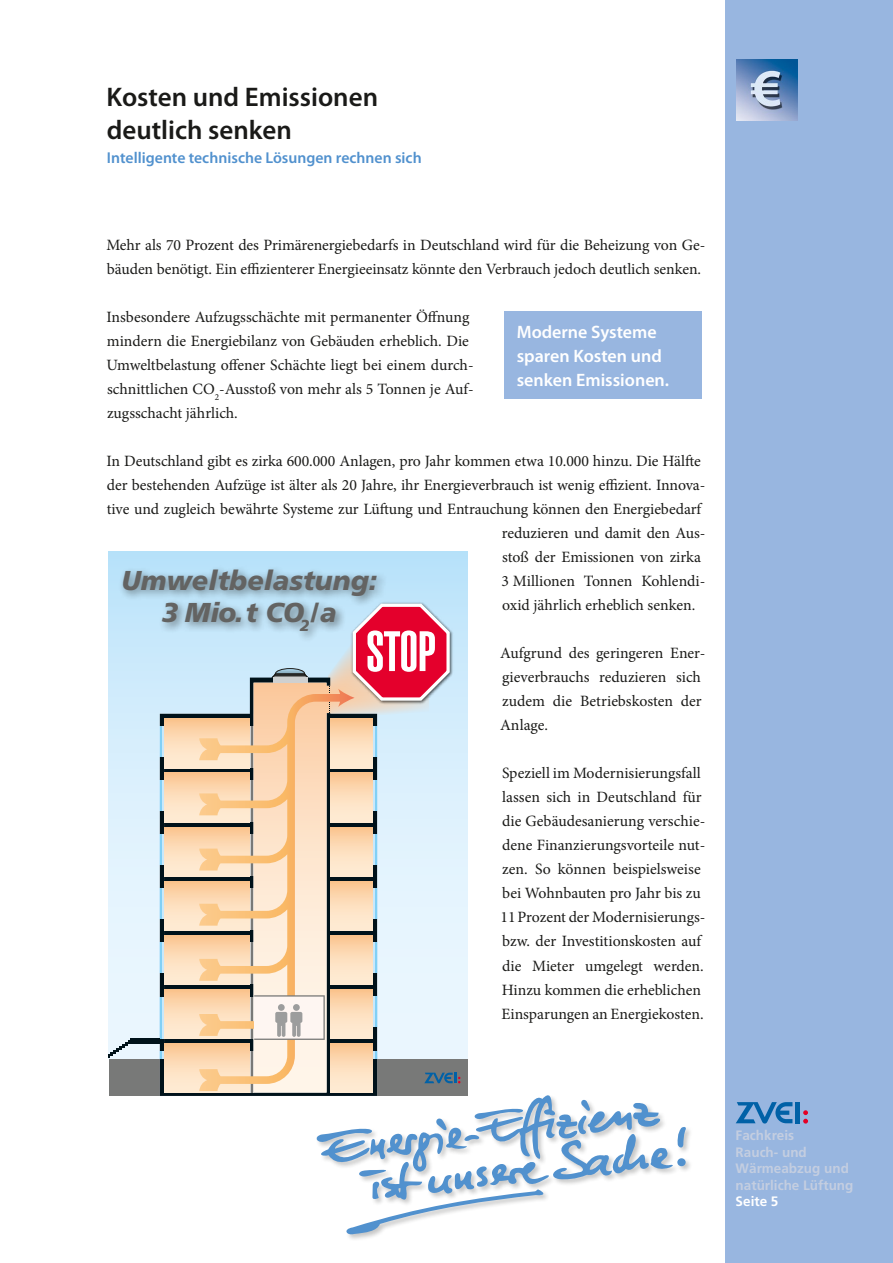
<style>
.page{position:relative;width:893px;height:1263px;background:#fff}
.page>*{position:absolute;margin:0;border:0;box-sizing:border-box;transform-origin:0 0}
.t1{font:900 55.35px "Helvetica Compressed";color:#fff}
.t2{font:600 27px/32.4px "Myriad Pro";color:#1a1a18}
.t3{font:italic 900 27px/32.4px "Frutiger";color:#636362;text-align:center}
.t4{font:600 18px/24px "Myriad Pro";color:#fff}
.t5{font:15.75px/24px "Minion Pro";letter-spacing:-.005em;color:#1a1a18}
.t6{font:600 15.75px "Myriad Pro";color:#5191ce}
.t7{font:700 13.5px/16.5px "Frutiger";color:#c4cee0}
.t8{font:700 13.5px "Frutiger";color:#fff}
</style>
<div class="page">
<div style="left:725px;top:0;width:168px;height:1263px;background:#98b6e0"></div>
<svg style="left:736px;top:1102px;width:56px;height:21px"></svg>
<hr style="left:796px;top:1102px;width:4px;height:21px;background:#0061a7">
<svg style="left:803px;top:1110px;width:5px;height:13px"></svg>
<div style="left:504px;top:312px;width:198px;height:87px;background:#98b6e0"></div>
<img style="left:736px;top:60px;width:61px;height:60px">
<div style="left:109px;top:1058px;width:358px;height:38px;background:#787978"></div>
<div style="left:109px;top:551px;width:358px;height:507px;background:linear-gradient(to bottom,#c1e7fc,#edf5fb)"></div>
<svg style="left:250px;top:626px;width:217px;height:458px"></svg>
<svg style="left:160px;top:677px;width:217px;height:419px"></svg>
<svg style="left:161px;top:726px;width:4px;height:30px"></svg>
<hr style="left:160px;top:726px;width:1px;height:30px;background:#82d0f5">
<div style="left:372px;top:726px;width:5px;height:30px;background:#c8e8fb"></div>
<hr style="left:375px;top:726px;width:2px;height:30px;background:#82d0f5">
<div style="left:165px;top:768px;width:85px;height:5px;background:#00121a"></div>
<div style="left:330px;top:768px;width:42px;height:5px;background:#00121a"></div>
<svg style="left:161px;top:780px;width:4px;height:30px"></svg>
<hr style="left:160px;top:780px;width:1px;height:30px;background:#82d0f5">
<div style="left:372px;top:780px;width:5px;height:30px;background:#c8e8fb"></div>
<hr style="left:375px;top:780px;width:2px;height:30px;background:#82d0f5">
<div style="left:165px;top:822px;width:85px;height:5px;background:#00121a"></div>
<div style="left:330px;top:822px;width:42px;height:5px;background:#00121a"></div>
<svg style="left:161px;top:834px;width:4px;height:31px"></svg>
<hr style="left:160px;top:834px;width:1px;height:31px;background:#82d0f5">
<div style="left:372px;top:834px;width:5px;height:31px;background:#c8e8fb"></div>
<hr style="left:375px;top:834px;width:2px;height:31px;background:#82d0f5">
<div style="left:165px;top:876px;width:85px;height:5px;background:#00121a"></div>
<div style="left:330px;top:876px;width:42px;height:5px;background:#00121a"></div>
<svg style="left:161px;top:888px;width:4px;height:31px"></svg>
<hr style="left:160px;top:888px;width:1px;height:31px;background:#82d0f5">
<div style="left:372px;top:888px;width:5px;height:31px;background:#c8e8fb"></div>
<hr style="left:375px;top:888px;width:2px;height:31px;background:#82d0f5">
<div style="left:165px;top:930px;width:85px;height:5px;background:#00121a"></div>
<div style="left:330px;top:930px;width:42px;height:5px;background:#00121a"></div>
<svg style="left:161px;top:942px;width:4px;height:31px"></svg>
<hr style="left:160px;top:942px;width:1px;height:31px;background:#82d0f5">
<div style="left:372px;top:942px;width:5px;height:31px;background:#c8e8fb"></div>
<hr style="left:375px;top:942px;width:2px;height:31px;background:#82d0f5">
<div style="left:165px;top:984px;width:85px;height:5px;background:#00121a"></div>
<div style="left:330px;top:984px;width:42px;height:5px;background:#00121a"></div>
<svg style="left:161px;top:996px;width:4px;height:42px"></svg>
<hr style="left:160px;top:996px;width:1px;height:42px;background:#82d0f5">
<div style="left:372px;top:996px;width:5px;height:31px;background:#c8e8fb"></div>
<hr style="left:375px;top:996px;width:2px;height:31px;background:#82d0f5">
<div style="left:165px;top:1038px;width:85px;height:5px;background:#00121a"></div>
<div style="left:330px;top:1038px;width:42px;height:5px;background:#00121a"></div>
<svg style="left:160px;top:1051px;width:5px;height:7px"></svg>
<svg style="left:372px;top:1051px;width:5px;height:7px"></svg>
<hr style="left:251px;top:1051px;width:1px;height:41px;background:#787978">
<div style="left:165px;top:719px;width:85px;height:49px;background:linear-gradient(to bottom,#fbc997,#fff1de)"></div>
<div style="left:330px;top:719px;width:42px;height:49px;background:linear-gradient(to bottom,#fbc997,#fff1de)"></div>
<div style="left:165px;top:773px;width:85px;height:49px;background:linear-gradient(to bottom,#fbc997,#fff1de)"></div>
<div style="left:330px;top:773px;width:42px;height:49px;background:linear-gradient(to bottom,#fbc997,#fff1de)"></div>
<div style="left:165px;top:827px;width:85px;height:49px;background:linear-gradient(to bottom,#fbc996,#fff1df)"></div>
<div style="left:330px;top:827px;width:42px;height:49px;background:linear-gradient(to bottom,#fbc996,#fff1df)"></div>
<div style="left:165px;top:881px;width:85px;height:49px;background:linear-gradient(to bottom,#fbc896,#fff1de)"></div>
<div style="left:330px;top:881px;width:42px;height:49px;background:linear-gradient(to bottom,#fbc896,#fff1de)"></div>
<div style="left:165px;top:935px;width:85px;height:49px;background:linear-gradient(to bottom,#fbc896,#fff1de)"></div>
<div style="left:330px;top:935px;width:42px;height:49px;background:linear-gradient(to bottom,#fbc896,#fff1de)"></div>
<div style="left:165px;top:989px;width:85px;height:49px;background:linear-gradient(to bottom,#fbc895,#fff1df)"></div>
<div style="left:330px;top:989px;width:42px;height:49px;background:linear-gradient(to bottom,#fbc895,#fff1df)"></div>
<div style="left:165px;top:1043px;width:85px;height:50px;background:linear-gradient(to bottom,#fbc896,#fff0dc)"></div>
<div style="left:330px;top:1043px;width:42px;height:50px;background:linear-gradient(to bottom,#fbc895,#fff1de)"></div>
<div style="left:131px;top:1038px;width:29px;height:5px;background:#00121a"></div>
<svg style="left:109px;top:1038px;width:28px;height:20px"></svg>
<svg style="left:199px;top:689px;width:156px;height:402px"></svg>
<div style="left:273px;top:677px;width:34px;height:6px;background:#cfd0d0"></div>
<svg style="left:272px;top:668px;width:36px;height:9px"></svg>
<img style="left:349px;top:600px;width:105px;height:105px">
<svg style="left:351px;top:602px;width:100px;height:102px"></svg>
<svg style="left:254px;top:683px;width:76px;height:409px"></svg>
<div style="left:293px;top:1004px;width:7px;height:7px;background:#9c9d9d;border-radius:50%"></div>
<div style="left:118px;top:564px;width:270px;height:78px;background:#1a1a18;opacity:.5"></div>
<svg style="left:424px;top:1073px;width:36px;height:10px"></svg>
<svg style="left:312px;top:1091px;width:375px;height:145px"></svg>
<h2 class="t2" style="left:107px;top:80px;width:273px">Kosten und Emissionen deutlich senken</h2>
<p class="t6" style="left:107px;top:147px;width:316px">Intelligente technische Lösungen rechnen sich</p>
<p class="t5" style="left:106px;top:233px;width:600px">Mehr als 70 Prozent des Primärenergiebedarfs in Deutschland wird für die Beheizung von Ge&shy;bäuden benötigt. Ein effizienterer Energieeinsatz könnte den Verbrauch jedoch deutlich senken.</p>
<p class="t5" style="left:106px;top:305px;width:369px">Insbesondere Aufzugsschächte mit permanenter Öffnung mindern die Energiebilanz von Gebäuden erheblich. Die Umweltbelastung offener Schächte liegt bei einem durch&shy;schnittlichen CO<sub>2</sub>-Ausstoß von mehr als 5 Tonnen je Auf&shy;zugsschacht jährlich.</p>
<p class="t5" style="left:106px;top:449px;width:596px">In Deutschland gibt es zirka 600.000 Anlagen, pro Jahr kommen etwa 10.000 hinzu. Die Hälfte</p>
<p class="t5" style="left:107px;top:473px;width:600px">der bestehenden Aufzüge ist älter als 20 Jahre, ihr Energieverbrauch ist wenig effizient. Innova-</p>
<p class="t5" style="left:107px;top:497px;width:596px">tive und zugleich bewährte Systeme zur Lüftung und Entrauchung können den Energiebedarf</p>
<p class="t5" style="left:502px;top:521px;width:205px">reduzieren und damit den Aus-</p>
<p class="t5" style="left:502px;top:545px;width:200px">stoß der Emissionen von zirka</p>
<p class="t5" style="left:501px;top:569px;width:205px">3 Millionen Tonnen Kohlendi-</p>
<p class="t5" style="left:502px;top:593px;width:195px">oxid jährlich erheblich senken.</p>
<p class="t5" style="left:500px;top:641px;width:207px">Aufgrund des geringeren Ener&shy;gieverbrauchs reduzieren sich zudem die Betriebskosten der<br>Anlage.</p>
<p class="t5" style="left:501px;top:761px;width:206px">Speziell im Modernisierungsfall lassen sich in Deutschland für die Gebäudesanierung verschie&shy;dene Finanzierungsvorteile nut&shy;zen. So können beispielsweise bei Wohnbauten pro Jahr bis zu<br>11Prozent der Modernisierungs&shy;bzw. der Investitionskosten auf die Mieter umgelegt werden.<br>Hinzu kommen die erheblichen<br>Einsparungen an Energiekosten.</p>
<p class="t4" style="left:517px;top:319px;width:154px">Moderne Systeme sparen Kosten und senken Emissionen.</p>
<h2 class="t3" style="left:121px;top:564px;width:257px">Umweltbelastung:<br>3 Mio. t CO<sub>2</sub>/a</h2>
<h1 class="t1" style="left:366px;top:619px;width:72px">STOP</h1>
<p class="t7" style="left:736px;top:1127px;width:119px">Fachkreis<br>Rauch- und<br>Wärmeabzug und natürliche Lüftung</p>
<p class="t8" style="left:736px;top:1193px;width:44px">Seite 5</p>
</div>
